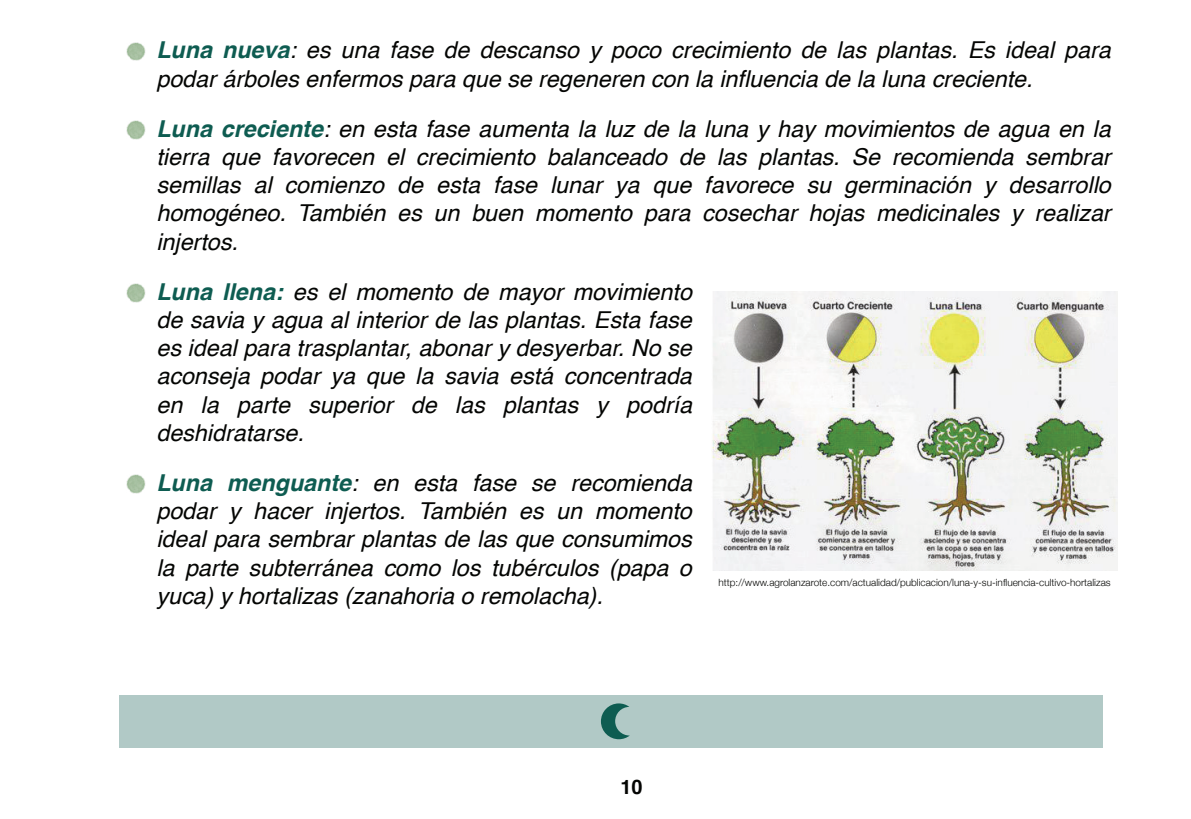
<style>
.page{position:relative;width:1191px;height:819px;background:#fff}
.page>*{position:absolute;margin:0;border:0;box-sizing:border-box;transform-origin:0 0}
.t1{font:italic 23.28px/28.2px "Helvetica";color:#040503;text-align:justify}
.t2{font:700 19.95px "Helvetica";color:#040503}
.t3{font:300 9.97px "Helvetica Neue";color:#040503}
.s1{font-weight:700;color:#0e5c51}
</style>
<div class="page">
<img style="left:126px;top:42px;width:19px;height:19px">
<img style="left:126px;top:120px;width:19px;height:19px">
<img style="left:126px;top:283px;width:19px;height:19px">
<img style="left:126px;top:475px;width:19px;height:18px">
<img style="left:712px;top:291px;width:405px;height:279px">
<div style="left:119px;top:695px;width:984px;height:52px;background:#b1c9c6"></div>
<svg style="left:601px;top:703px;width:29px;height:36px"></svg>
<p class="t1" style="left:156px;top:37px;width:955px"><span class="s1">Luna nueva</span>: es una fase de descanso y poco crecimiento de las plantas. Es ideal para podar árboles enfermos para que se regeneren con la influencia de la luna creciente.</p>
<p class="t1" style="left:156px;top:115px;width:956px"><span class="s1">Luna creciente</span>: en esta fase aumenta la luz de la luna y hay movimientos de agua en la tierra que favorecen el crecimiento balanceado de las plantas. Se recomienda sembrar semillas al comienzo de esta fase lunar ya que favorece su germinación y desarrollo homogéneo. También es un buen momento para cosechar hojas medicinales y realizar injertos.</p>
<p class="t1" style="left:156px;top:278px;width:537px"><span class="s1">Luna llena:</span> es el momento de mayor movimiento de savia y agua al interior de las plantas. Esta fase es ideal para trasplantar, abonar y desyerbar. No se aconseja podar ya que la savia está concentrada en la parte superior de las plantas y podría deshidratarse.</p>
<p class="t1" style="left:156px;top:469px;width:537px"><span class="s1">Luna menguante</span>: en esta fase se recomienda podar y hacer injertos. También es un momento ideal para sembrar plantas de las que consumimos la parte subterránea como los tubérculos (papa o yuca) y hortalizas (zanahoria o remolacha).</p>
<p class="t3" style="left:718px;top:574px;width:394px">http://www.agrolanzarote.com/actualidad/publicacion/luna-y-su-influencia-cultivo-hortalizas</p>
<p class="t2" style="left:620px;top:770px;width:24px">10</p>
</div>
